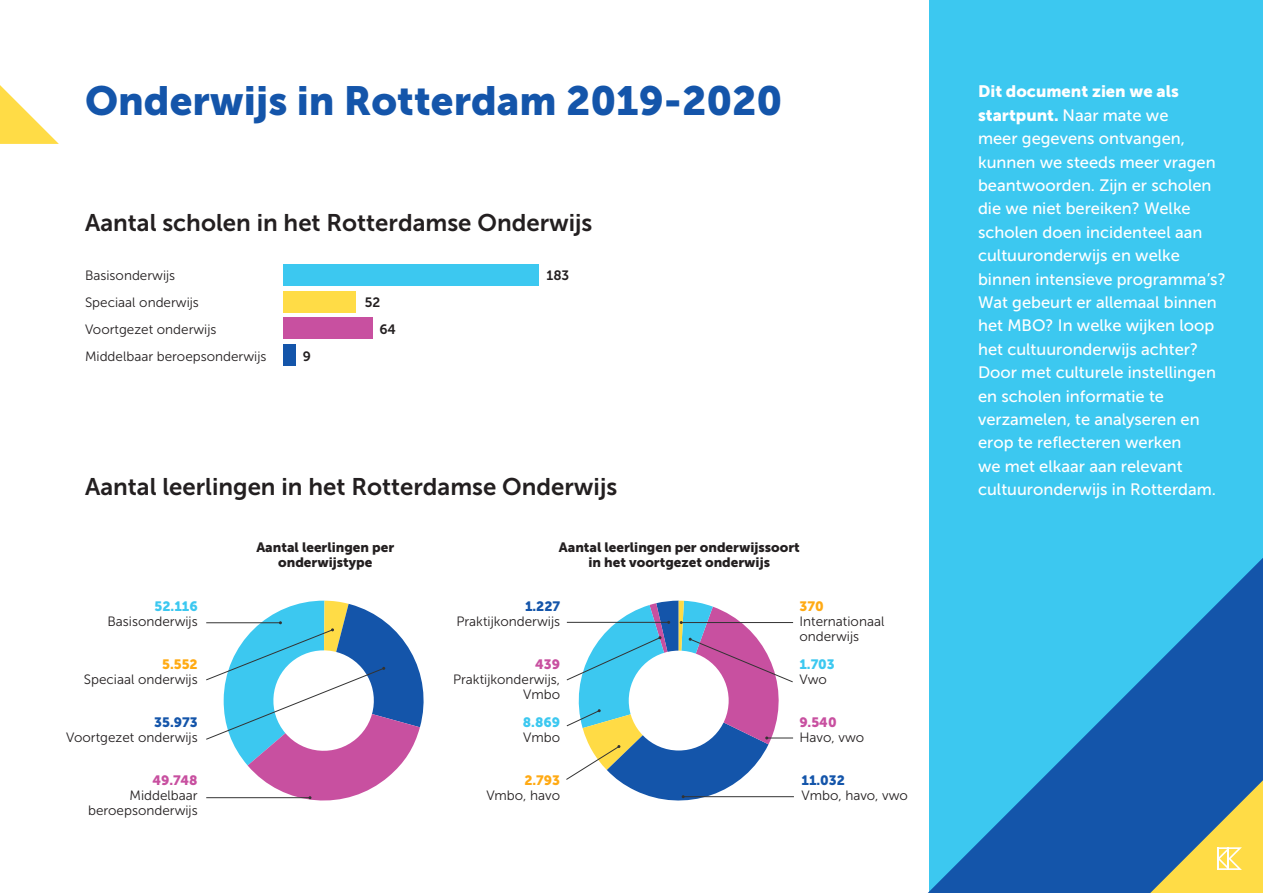
<style>
.page{position:relative;width:1263px;height:893px;background:#fff}
.page>*{position:absolute;margin:0;border:0;box-sizing:border-box;transform-origin:0 0}
.List_Paragraph{font:40.5px "Museo Sans 900";color:#1455aa}
.kop2{font:24px "Museo Sans 700";color:#231f20}
.No_Spacing{font:16.5px/23.4px "Museo Sans 500";color:#fff}
.basis{font:13.5px/15px "Museo Sans 300";color:#231f20;text-align:right}
.basis-2{font:13.5px/15px "Museo Sans 900";color:#231f20;text-align:center}
.basis-3{font:13.5px "Museo Sans 900";color:#1455aa}
.basis-4{font:13.5px "Museo Sans 900";color:#3cc8f0}
.basis-5{font:13.5px "Museo Sans 900";color:#c850a0}
.basis-6{font:13.5px "Museo Sans 900";color:#ffaa14}
.basis-7{font:13.5px "Museo Sans 700";color:#231f20}
.basis-8{font:13.5px "Museo Sans 900";color:#ffab14}
.s1{font-family:"Museo Sans 900"}
</style>
<div class="page">
<div style="left:929px;top:0;width:334px;height:893px;background:#3cc8f0"></div>
<svg style="left:928px;top:558px;width:335px;height:335px"></svg>
<div style="left:284px;top:265px;width:255px;height:21px;background:#3cc8f0"></div>
<div style="left:284px;top:291px;width:72px;height:21px;background:#ffdc46"></div>
<div style="left:284px;top:318px;width:89px;height:21px;background:#c850a0"></div>
<div style="left:284px;top:344px;width:12px;height:21px;background:#1455aa"></div>
<svg style="left:0;top:85px;width:59px;height:59px"></svg>
<svg style="left:566px;top:601px;width:228px;height:200px"></svg>
<svg style="left:206px;top:600px;width:218px;height:201px"></svg>
<svg style="left:1150px;top:780px;width:113px;height:113px"></svg>
<p class="List_Paragraph" style="left:85px;top:78px;width:699px">Onderwijs in Rotterdam 2019-2020</p>
<p class="No_Spacing" style="left:978px;top:80px;width:249px"><span class="s1">Dit document zien we als startpunt.</span> Naar mate we<br>meer gegevens ontvangen, kunnen we steeds meer vragen beantwoorden. Zijn er scholen die we niet bereiken? Welke scholen doen incidenteel aan cultuuronderwijs en welke binnen intensieve programma’s?<br>Wat gebeurt er allemaal binnen het MBO? In welke wijken loop het cultuuronderwijs achter?<br>Door met culturele instellingen en scholen informatie te verzamelen, te analyseren en erop te reflecteren werken<br>we met elkaar aan relevant cultuuronderwijs in Rotterdam.</p>
<p class="kop2" style="left:85px;top:209px;width:509px">Aantal scholen in het Rotterdamse Onderwijs</p>
<p class="basis" style="left:85px;top:267px;width:92px">Basisonderwijs</p>
<p class="basis-7" style="left:546px;top:267px;width:24px">183</p>
<p class="basis" style="left:85px;top:294px;width:115px">Speciaal onderwijs</p>
<p class="basis-7" style="left:365px;top:294px;width:17px">52</p>
<p class="basis" style="left:85px;top:321px;width:133px">Voortgezet onderwijs</p>
<p class="basis-7" style="left:379px;top:321px;width:18px">64</p>
<p class="basis" style="left:85px;top:348px;width:183px">Middelbaar beroepsonderwijs</p>
<p class="basis-7" style="left:303px;top:348px;width:10px">9</p>
<p class="kop2" style="left:85px;top:474px;width:534px">Aantal leerlingen in het Rotterdamse Onderwijs</p>
<p class="basis-4" style="left:155px;top:598px;width:45px">52.116</p>
<p class="basis" style="left:107px;top:614px;width:92px">Basisonderwijs</p>
<p class="basis-8" style="left:162px;top:657px;width:37px">5.552</p>
<p class="basis" style="left:84px;top:672px;width:115px">Speciaal onderwijs</p>
<p class="basis-3" style="left:154px;top:715px;width:45px">35.973</p>
<p class="basis" style="left:66px;top:730px;width:133px">Voortgezet onderwijs</p>
<p class="basis-5" style="left:153px;top:773px;width:47px">49.748</p>
<p class="basis" style="left:88px;top:788px;width:111px">Middelbaar beroepsonderwijs</p>
<p class="basis-2" style="left:256px;top:540px;width:139px">Aantal leerlingen per onderwijstype</p>
<p class="basis-2" style="left:559px;top:540px;width:242px">Aantal leerlingen per onderwijssoort in het voortgezet onderwijs</p>
<p class="basis-3" style="left:525px;top:598px;width:37px">1.227</p>
<p class="basis" style="left:456px;top:614px;width:105px">Praktijkonderwijs</p>
<p class="basis-5" style="left:535px;top:657px;width:26px">439</p>
<p class="basis" style="left:453px;top:672px;width:109px">Praktijkonderwijs,<br>Vmbo</p>
<p class="basis-4" style="left:523px;top:715px;width:39px">8.869</p>
<p class="basis" style="left:523px;top:730px;width:38px">Vmbo</p>
<p class="basis-6" style="left:524px;top:773px;width:37px">2.793</p>
<p class="basis" style="left:486px;top:788px;width:75px">Vmbo, havo</p>
<p class="basis-6" style="left:799px;top:598px;width:26px">370</p>
<p class="basis" style="left:799px;top:614px;width:86px;text-align:left">Internationaal onderwijs</p>
<p class="basis-4" style="left:799px;top:657px;width:37px">1.703</p>
<p class="basis" style="left:799px;top:672px;width:29px">Vwo</p>
<p class="basis-5" style="left:799px;top:715px;width:39px">9.540</p>
<p class="basis" style="left:799px;top:730px;width:66px">Havo, vwo</p>
<p class="basis-3" style="left:801px;top:773px;width:45px">11.032</p>
<p class="basis" style="left:801px;top:788px;width:108px">Vmbo, havo, vwo</p>
</div>
